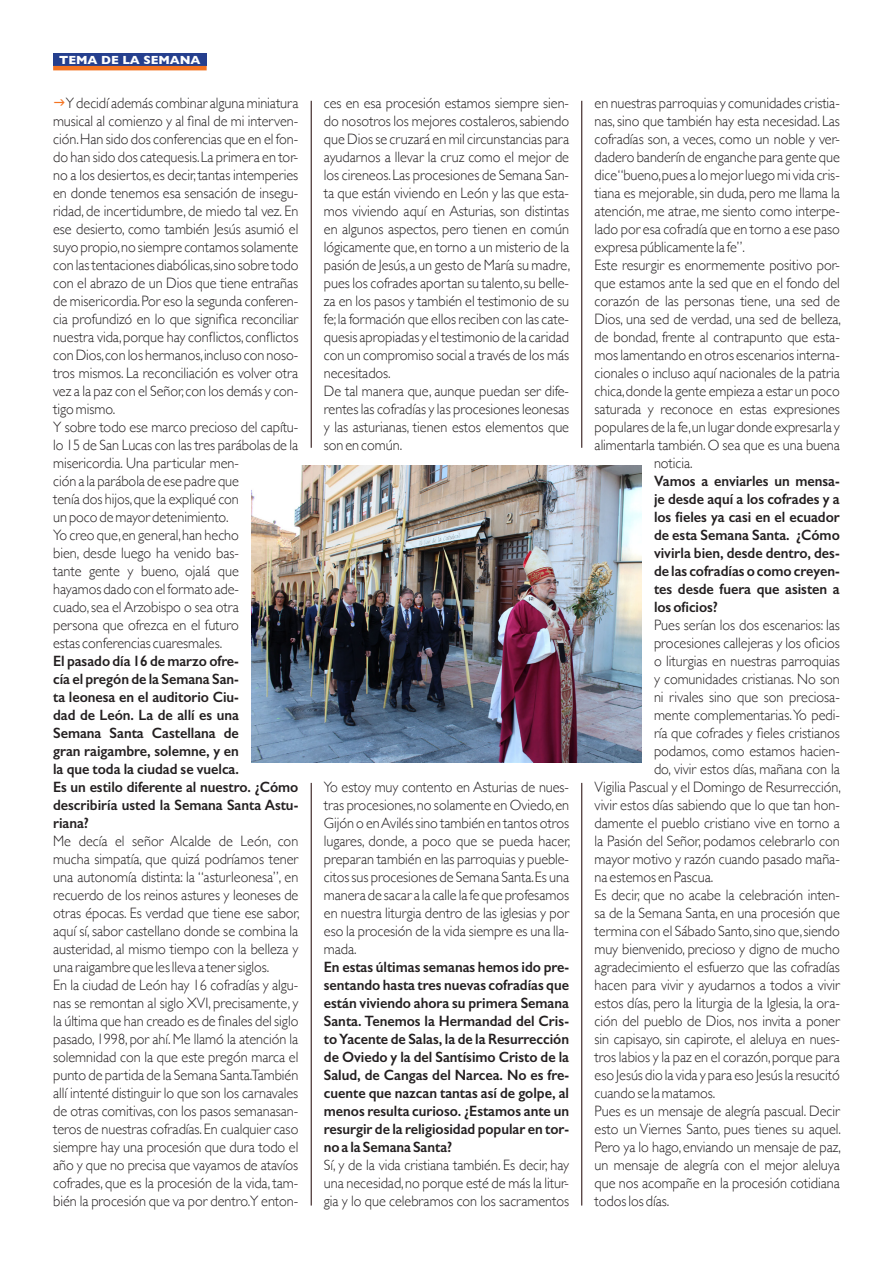
<style>
.page{position:relative;width:893px;height:1263px;background:#fff}
.page>*{position:absolute;margin:0;border:0;box-sizing:border-box;transform-origin:0 0}
.Texto_general{font:300 15px/18px "Gill Sans";color:#231f20;text-align:justify;scale:.95 1}
.Texto_general-2{font:600 15px/18px "Gill Sans";color:#231f20;text-align:justify;scale:.95 1}
.t1{font:700 12px "Gill Sans";color:#fff}
</style>
<div class="page">
<div style="left:53px;top:53px;width:154px;height:13px;background:#253f8e"></div>
<hr style="left:581px;top:101px;width:1px;height:347px;background:#1b0000">
<hr style="left:53px;top:66px;width:154px;height:4px;background:#f47321">
<hr style="left:311px;top:101px;width:1px;height:347px;background:#1b0000">
<img style="left:252px;top:466px;width:389px;height:296px">
<hr style="left:311px;top:783px;width:1px;height:422px;background:#1b0000">
<hr style="left:581px;top:783px;width:1px;height:422px;background:#1b0000">
<p class="t1" style="left:59px;top:50px;width:143px">TEMA DE LA SEMANA</p>
<p class="Texto_general" style="left:53px;top:93px;width:260px;text-indent:13px">Y decidí además combinar alguna miniatura musical al comienzo y al final de mi interven&shy;ción. Han sido dos conferencias que en el fon&shy;do han sido dos catequesis. La primera en tor&shy;no a los desiertos, es decir, tantas intemperies en donde tenemos esa sensación de insegu&shy;ridad, de incertidumbre, de miedo tal vez. En ese desierto, como también Jesús asumió el suyo propio, no siempre contamos solamente con las tentaciones diabólicas, sino sobre todo con el abrazo de un Dios que tiene entrañas de misericordia. Por eso la segunda conferen&shy;cia profundizó en lo que significa reconciliar nuestra vida, porque hay conflictos, conflictos con Dios, con los hermanos, incluso con noso&shy;tros mismos. La reconciliación es volver otra vez a la paz con el Señor, con los demás y con&shy;tigo mismo.</p>
<p class="Texto_general" style="left:53px;top:417px;width:260px;text-align:left">Y sobre todo ese marco precioso del capítu&shy;lo 15 de San Lucas con las tres parábolas de la misericordia. Una particular men-<br>ción a la parábola de ese padre que<br>tenía dos hijos, que la expliqué con<br>un poco de mayor detenimiento.</p>
<p class="Texto_general" style="left:53px;top:525px;width:197px">Yo creo que, en general, han hecho bien, desde luego ha venido bas&shy;tante gente y bueno, ojalá que hayamos dado con el formato ade&shy;cuado, sea el Arzobispo o sea otra persona que ofrezca en el futuro estas conferencias cuaresmales.</p>
<p class="Texto_general-2" style="left:53px;top:652px;width:260px;text-align:left">El pasado día 16 de marzo ofre-<br>cía el pregón de la Semana San-<br>ta leonesa en el auditorio Ciu-<br>dad de León. La de allí es una<br>Semana Santa Castellana de<br>gran raigambre, solemne, y en<br>la que toda la ciudad se vuelca.<br>Es un estilo diferente al nuestro. ¿Cómo describiría usted la Semana Santa Astu&shy;riana?</p>
<p class="Texto_general" style="left:53px;top:831px;width:261px">Me decía el señor Alcalde de León, con mucha simpatía, que quizá podríamos tener una autonomía distinta: la “asturleonesa”, en recuerdo de los reinos astures y leoneses de otras épocas. Es verdad que tiene ese sabor, aquí sí, sabor castellano donde se combina la austeridad, al mismo tiempo con la belleza y una raigambre que les lleva a tener siglos.</p>
<p class="Texto_general" style="left:53px;top:975px;width:260px">En la ciudad de León hay 16 cofradías y algu&shy;nas se remontan al siglo XVI, precisamente, y la última que han creado es de finales del siglo pasado, 1998, por ahí. Me llamó la atención la solemnidad con la que este pregón marca el punto de partida de la Semana Santa.También allí intenté distinguir lo que son los carnavales de otras comitivas, con los pasos semanasan&shy;teros de nuestras cofradías. En cualquier caso siempre hay una procesión que dura todo el año y que no precisa que vayamos de atavíos cofrades, que es la procesión de la vida, tam&shy;bién la procesión que va por dentro.Y enton-</p>
<p class="Texto_general" style="left:324px;top:93px;width:261px">ces en esa procesión estamos siempre sien&shy;do nosotros los mejores costaleros, sabiendo que Dios se cruzará en mil circunstancias para ayudarnos a llevar la cruz como el mejor de los cireneos. Las procesiones de Semana San&shy;ta que están viviendo en León y las que esta&shy;mos viviendo aquí en Asturias, son distintas en algunos aspectos, pero tienen en común lógicamente que, en torno a un misterio de la pasión de Jesús, a un gesto de María su madre, pues los cofrades aportan su talento, su belle&shy;za en los pasos y también el testimonio de su fe; la formación que ellos reciben con las cate&shy;quesis apropiadas y el testimonio de la caridad con un compromiso social a través de los más necesitados.</p>
<p class="Texto_general" style="left:324px;top:381px;width:260px">De tal manera que, aunque puedan ser dife&shy;rentes las cofradías y las procesiones leonesas y las asturianas, tienen estos elementos que son en común.</p>
<p class="Texto_general" style="left:324px;top:777px;width:261px">Yo estoy muy contento en Asturias de nues&shy;tras procesiones, no solamente en Oviedo, en Gijón o en Avilés sino también en tantos otros lugares, donde, a poco que se pueda hacer, preparan también en las parroquias y pueble&shy;citos sus procesiones de Semana Santa. Es una manera de sacar a la calle la fe que profesamos en nuestra liturgia dentro de las iglesias y por eso la procesión de la vida siempre es una lla&shy;mada.</p>
<p class="Texto_general-2" style="left:324px;top:958px;width:260px">En estas últimas semanas hemos ido pre&shy;sentando hasta tres nuevas cofradías que están viviendo ahora su primera Semana Santa. Tenemos la Hermandad del Cris&shy;to Yacente de Salas, la de la Resurrección de Oviedo y la del Santísimo Cristo de la Salud, de Cangas del Narcea. No es fre&shy;cuente que nazcan tantas así de golpe, al menos resulta curioso. ¿Estamos ante un resurgir de la religiosidad popular en tor&shy;no a la Semana Santa?</p>
<p class="Texto_general" style="left:324px;top:1155px;width:260px">Sí, y de la vida cristiana también. Es decir, hay una necesidad, no porque esté de más la litur&shy;gia y lo que celebramos con los sacramentos</p>
<p class="Texto_general" style="left:595px;top:93px;width:260px">en nuestras parroquias y comunidades cristia&shy;nas, sino que también hay esta necesidad. Las cofradías son, a veces, como un noble y ver&shy;dadero banderín de enganche para gente que dice “bueno,pues a lo mejor luego mi vida cris&shy;tiana es mejorable, sin duda, pero me llama la atención, me atrae, me siento como interpe&shy;lado por esa cofradía que en torno a ese paso expresa públicamente la fe”.</p>
<p class="Texto_general" style="left:595px;top:255px;width:260px">Este resurgir es enormemente positivo por-</p>
<p class="Texto_general" style="left:595px;top:273px;width:260px">que estamos ante la sed que en el fondo del</p>
<p class="Texto_general" style="left:595px;top:291px;width:260px">corazón de las personas tiene, una sed de</p>
<p class="Texto_general" style="left:595px;top:309px;width:261px">Dios, una sed de verdad, una sed de belleza,</p>
<p class="Texto_general" style="left:595px;top:327px;width:260px">de bondad, frente al contrapunto que esta-</p>
<p class="Texto_general" style="left:595px;top:345px;width:260px">mos lamentando en otros escenarios interna-</p>
<p class="Texto_general" style="left:595px;top:363px;width:260px">cionales o incluso aquí nacionales de la patria</p>
<p class="Texto_general" style="left:595px;top:381px;width:260px">chica, donde la gente empieza a estar un poco</p>
<p class="Texto_general" style="left:595px;top:399px;width:260px">saturada y reconoce en estas expresiones</p>
<p class="Texto_general" style="left:595px;top:417px;width:260px">populares de la fe, un lugar donde expresarla y</p>
<p class="Texto_general" style="left:595px;top:435px;width:260px">alimentarla también. O sea que es una buena</p>
<p class="Texto_general" style="left:654px;top:453px;width:42px">noticia.</p>
<p class="Texto_general-2" style="left:654px;top:472px;width:197px">Vamos a enviarles un mensa&shy;je desde aquí a los cofrades y a los fieles ya casi en el ecuador de esta Semana Santa. ¿Cómo vivirla bien, desde dentro, des&shy;de las cofradías o como creyen&shy;tes desde fuera que asisten a los oficios?</p>
<p class="Texto_general" style="left:654px;top:615px;width:197px">Pues serían los dos escenarios: las</p>
<p class="Texto_general" style="left:654px;top:633px;width:197px">procesiones callejeras y los oficios</p>
<p class="Texto_general" style="left:654px;top:651px;width:197px">o liturgias en nuestras parroquias</p>
<p class="Texto_general" style="left:654px;top:669px;width:197px">y comunidades cristianas. No son</p>
<p class="Texto_general" style="left:654px;top:687px;width:197px">ni rivales sino que son preciosa-</p>
<p class="Texto_general" style="left:654px;top:705px;width:197px">mente complementarias. Yo pedi-</p>
<p class="Texto_general" style="left:654px;top:723px;width:197px">ría que cofrades y fieles cristianos</p>
<p class="Texto_general" style="left:654px;top:741px;width:197px">podamos, como estamos hacien-</p>
<p class="Texto_general" style="left:654px;top:759px;width:197px">do, vivir estos días, mañana con la</p>
<p class="Texto_general" style="left:595px;top:777px;width:261px">Vigilia Pascual y el Domingo de Resurrección,</p>
<p class="Texto_general" style="left:595px;top:795px;width:260px">vivir estos días sabiendo que lo que tan hon-</p>
<p class="Texto_general" style="left:595px;top:813px;width:260px">damente el pueblo cristiano vive en torno a</p>
<p class="Texto_general" style="left:595px;top:831px;width:260px">la Pasión del Señor, podamos celebrarlo con</p>
<p class="Texto_general" style="left:595px;top:849px;width:260px">mayor motivo y razón cuando pasado maña-</p>
<p class="Texto_general" style="left:595px;top:867px;width:126px">na estemos en Pascua.</p>
<p class="Texto_general" style="left:595px;top:885px;width:260px">Es decir, que no acabe la celebración inten&shy;sa de la Semana Santa, en una procesión que termina con el Sábado Santo, sino que, siendo muy bienvenido, precioso y digno de mucho agradecimiento el esfuerzo que las cofradías hacen para vivir y ayudarnos a todos a vivir estos días, pero la liturgia de la Iglesia, la ora&shy;ción del pueblo de Dios, nos invita a poner sin capisayo, sin capirote, el aleluya en nues&shy;tros labios y la paz en el corazón, porque para eso Jesús dio la vida y para eso Jesús la resucitó cuando se la matamos.</p>
<p class="Texto_general" style="left:595px;top:1101px;width:261px">Pues es un mensaje de alegría pascual. Decir esto un Viernes Santo, pues tienes su aquel.<br>Pero ya lo hago, enviando un mensaje de paz, un mensaje de alegría con el mejor aleluya que nos acompañe en la procesión cotidiana todos los días.</p>
</div>
